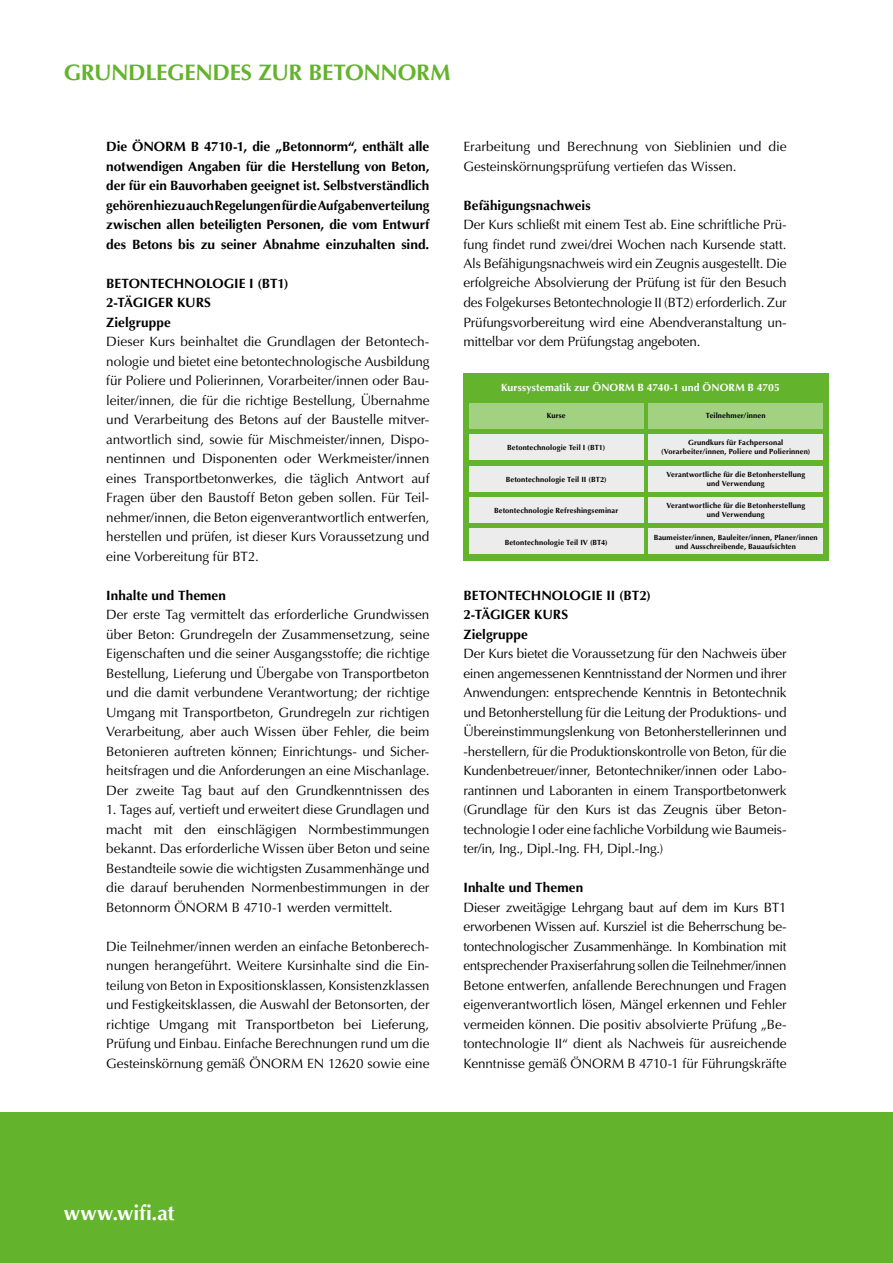
<style>
.page{position:relative;width:893px;height:1263px;background:#fff}
.page>*{position:absolute;margin:0;border:0;box-sizing:border-box;transform-origin:0 0}
.t1{font:700 22.5px "Optima LT Std";letter-spacing:-.015em;color:#64b32c}
.t2{font:700 21px "Optima LT Std";letter-spacing:-.005em;color:#fff}
.t3{font:13.5px/19.5px "Optima LT Std";letter-spacing:-.01em;color:#000;text-align:justify}
.t4{font:700 13.5px/19.5px "Optima LT Std";color:#000}
.t5{font:700 10.5px "Optima LT Std";letter-spacing:.01em;color:#fff}
.t6{font:700 7.5px/9px "Optima LT Std";letter-spacing:.02em;color:#000;text-align:center}
</style>
<div class="page">
<div style="left:0;top:1108px;width:893px;height:155px;background:#64b32c"></div>
<div style="left:0;top:1105px;width:893px;height:6px;background:#fff"></div>
<div style="left:463px;top:373px;width:366px;height:187px;background:#64b32c"></div>
<div style="left:469px;top:403px;width:174px;height:25px;background:#a2d181"></div>
<div style="left:469px;top:434px;width:174px;height:26px;background:#ececed"></div>
<div style="left:469px;top:466px;width:174px;height:25px;background:#ececed"></div>
<div style="left:469px;top:497px;width:174px;height:26px;background:#ececed"></div>
<div style="left:469px;top:528px;width:174px;height:26px;background:#ececed"></div>
<div style="left:649px;top:403px;width:174px;height:25px;background:#a2d181"></div>
<div style="left:649px;top:434px;width:174px;height:26px;background:#ececed"></div>
<div style="left:649px;top:466px;width:174px;height:25px;background:#ececed"></div>
<div style="left:649px;top:497px;width:174px;height:26px;background:#ececed"></div>
<div style="left:649px;top:528px;width:174px;height:26px;background:#ececed"></div>
<h1 class="t1" style="left:64px;top:60px;width:388px">GRUNDLEGENDES ZUR BETONNORM</h1>
<p class="t4" style="left:106px;top:137px;width:325px;text-align:justify">Die ÖNORM B 4710-1, die „Betonnorm“, enthält alle notwendigen Angaben für die Herstellung von Beton, der für ein Bauvorhaben geeignet ist. Selbstverständlich gehören hiezu auch Regelungen für die Aufgabenverteilung zwischen allen beteiligten Personen, die vom Entwurf des Betons bis zu seiner Abnahme einzuhalten sind.</p>
<p class="t4" style="left:106px;top:273px;width:184px">BETONTECHNOLOGIE I (BT1)<br>2-TÄGIGER KURS<br>Zielgruppe</p>
<p class="t3" style="left:106px;top:332px;width:325px">Dieser Kurs beinhaltet die Grundlagen der Betontech&shy;nologie und bietet eine betontechnologische Ausbildung für Poliere und Polierinnen, Vorarbeiter/innen oder Bau&shy;leiter/innen, die für die richtige Bestellung, Übernahme und Verarbeitung des Betons auf der Baustelle mitver&shy;antwortlich sind, sowie für Mischmeister/innen, Dispo&shy;nentinnen und Disponenten oder Werkmeister/innen eines Transportbetonwerkes, die täglich Antwort auf Fragen über den Baustoff Beton geben sollen. Für Teil&shy;nehmer/innen, die Beton eigenverantwortlich entwerfen, herstellen und prüfen, ist dieser Kurs Voraussetzung und eine Vorbereitung für BT2.</p>
<p class="t4" style="left:106px;top:585px;width:121px">Inhalte und Themen</p>
<p class="t3" style="left:106px;top:605px;width:325px">Der erste Tag vermittelt das erforderliche Grundwissen über Beton: Grundregeln der Zusammensetzung, seine Eigenschaften und die seiner Ausgangsstoffe; die richtige Bestellung, Lieferung und Übergabe von Transportbeton und die damit verbundene Verantwortung; der richtige Umgang mit Transportbeton, Grundregeln zur richtigen Verarbeitung, aber auch Wissen über Fehler, die beim Betonieren auftreten können; Einrichtungs- und Sicher&shy;heitsfragen und die Anforderungen an eine Mischanlage.<br>Der zweite Tag baut auf den Grundkenntnissen des</p>
<p class="t3" style="left:106px;top:800px;width:325px">1. Tages auf, vertieft und erweitert diese Grundlagen und macht mit den einschlägigen Normbestimmungen bekannt. Das erforderliche Wissen über Beton und seine Bestandteile sowie die wichtigsten Zusammenhänge und die darauf beruhenden Normenbestimmungen in der Betonnorm ÖNORM B 4710-1 werden vermittelt.</p>
<p class="t3" style="left:106px;top:936px;width:325px">Die Teilnehmer/innen werden an einfache Betonberech&shy;nungen herangeführt. Weitere Kursinhalte sind die Ein&shy;teilung von Beton in Expositionsklassen, Konsistenzklassen und Festigkeitsklassen, die Auswahl der Betonsorten, der richtige Umgang mit Transportbeton bei Lieferung, Prüfung und Einbau. Einfache Berechnungen rund um die Gesteinskörnung gemäß ÖNORM EN 12620 sowie eine</p>
<p class="t3" style="left:463px;top:137px;width:325px">Erarbeitung und Berechnung von Sieblinien und die<br>Gesteinskörnungsprüfung vertiefen das Wissen.</p>
<p class="t4" style="left:463px;top:195px;width:129px">Befähigungsnachweis</p>
<p class="t3" style="left:463px;top:215px;width:325px">Der Kurs schließt mit einem Test ab. Eine schriftliche Prü&shy;fung findet rund zwei/drei Wochen nach Kursende statt.<br>Als Befähigungsnachweis wird ein Zeugnis ausgestellt. Die erfolgreiche Absolvierung der Prüfung ist für den Besuch des Folgekurses Betontechnologie II (BT2) erforderlich. Zur Prüfungsvorbereitung wird eine Abendveranstaltung un&shy;mittelbar vor dem Prüfungstag angeboten.</p>
<p class="t5" style="left:501px;top:381px;width:280px">Kurssystematik zur ÖNORM B 4740-1 und ÖNORM B 4705</p>
<p class="t6" style="left:547px;top:411px;width:20px">Kurse</p>
<p class="t6" style="left:507px;top:443px;width:100px">Betontechnologie Teil I (BT1)</p>
<p class="t6" style="left:506px;top:475px;width:102px">Betontechnologie Teil II (BT2)</p>
<p class="t6" style="left:494px;top:506px;width:126px">Betontechnologie Refreshingseminar</p>
<p class="t6" style="left:505px;top:538px;width:105px">Betontechnologie Teil IV (BT4)</p>
<p class="t6" style="left:706px;top:411px;width:61px">Teilnehmer/innen</p>
<p class="t6" style="left:661px;top:438px;width:151px">Grundkurs für Fachpersonal (Vorarbeiter/innen, Poliere und Polierinnen)</p>
<p class="t6" style="left:666px;top:470px;width:140px">Verantwortliche für die Betonherstellung und Verwendung</p>
<p class="t6" style="left:666px;top:501px;width:140px">Verantwortliche für die Betonherstellung und Verwendung</p>
<p class="t6" style="left:654px;top:533px;width:166px">Baumeister/innen, Bauleiter/innen, Planer/innen und Ausschreibende, Bauaufsichten</p>
<p class="t4" style="left:463px;top:585px;width:189px">BETONTECHNOLOGIE II (BT2)<br>2-TÄGIGER KURS<br>Zielgruppe</p>
<p class="t3" style="left:463px;top:644px;width:325px">Der Kurs bietet die Voraussetzung für den Nachweis über einen angemessenen Kenntnisstand der Normen und ihrer Anwendungen: entsprechende Kenntnis in Betontechnik und Betonherstellung für die Leitung der Produktions- und Übereinstimmungslenkung von Betonherstellerinnen und -herstellern, für die Produktionskontrolle von Beton, für die Kundenbetreuer/inner, Betontechniker/innen oder Labo&shy;rantinnen und Laboranten in einem Transportbetonwerk (Grundlage für den Kurs ist das Zeugnis über Beton&shy;technologie I oder eine fachliche Vorbildung wie Baumeis&shy;ter/in, Ing., Dipl.-Ing. FH, Dipl.-Ing.)</p>
<p class="t4" style="left:463px;top:878px;width:121px">Inhalte und Themen</p>
<p class="t3" style="left:463px;top:897px;width:325px">Dieser zweitägige Lehrgang baut auf dem im Kurs BT1 erworbenen Wissen auf. Kursziel ist die Beherrschung be&shy;tontechnologischer Zusammenhänge. In Kombination mit entsprechender Praxiserfahrung sollen die Teilnehmer/innen Betone entwerfen, anfallende Berechnungen und Fragen eigenverantwortlich lösen, Mängel erkennen und Fehler vermeiden können. Die positiv absolvierte Prüfung „Be&shy;tontechnologie II“ dient als Nachweis für ausreichende Kenntnisse gemäß ÖNORM B 4710-1 für Führungskräfte</p>
<h2 class="t2" style="left:64px;top:1201px;width:112px">www.wifi.at</h2>
</div>
